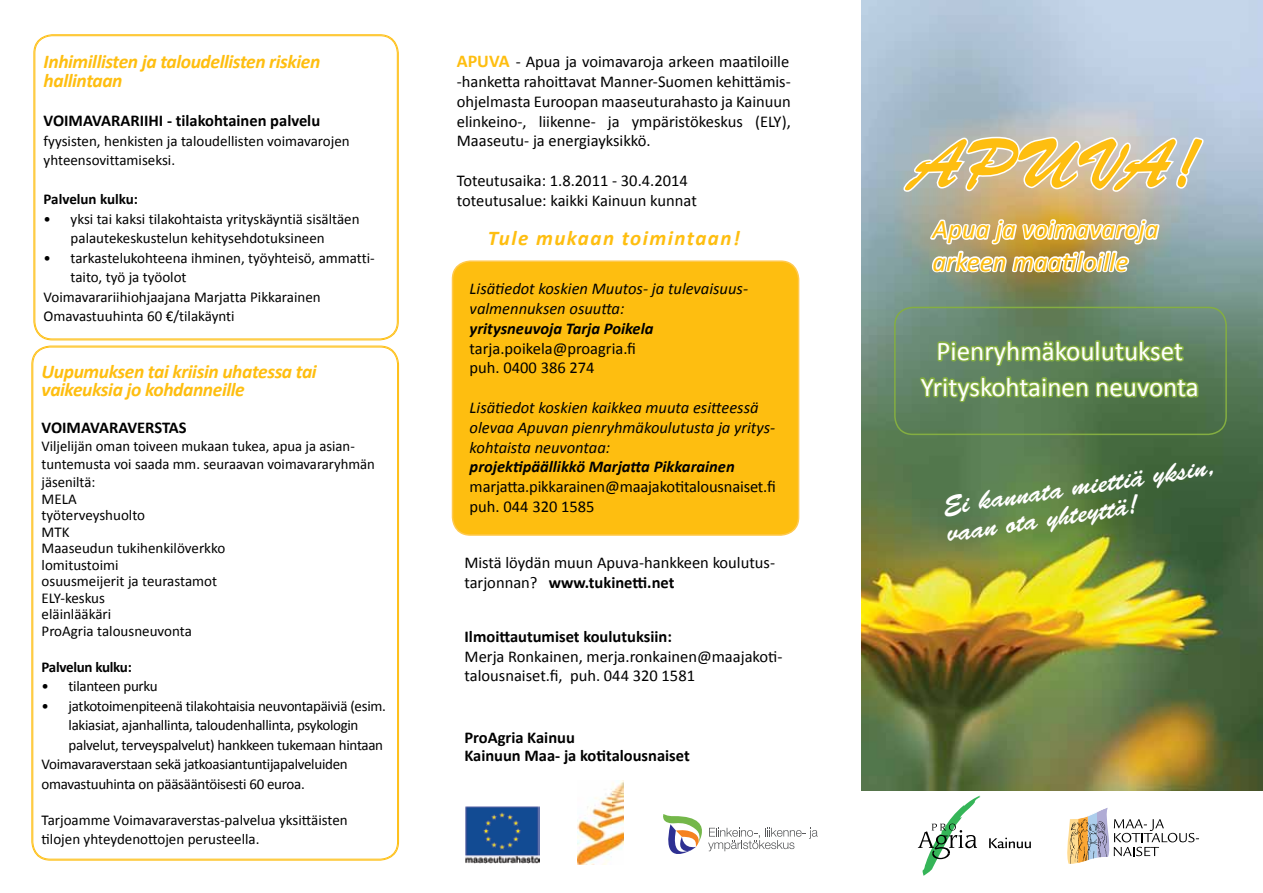
<style>
.page{position:relative;width:1263px;height:893px;background:#fff}
.page>*{position:absolute;margin:0;border:0;box-sizing:border-box;transform-origin:0 0}
.t1{font:69px "Brush Script Std";color:#febe10}
.t2{font:27px/36px "Calibri";color:#fff;text-align:center}
.t3{font:27px/26.5px "Brush Script Std";color:#fff}
.t4{font:italic 27px/32.4px "Calibri";color:#febe10}
.t5{font:italic 700 21px "Calibri";letter-spacing:.07em;color:#febe10}
.t6{font:italic 700 19.5px/19.5px "Calibri";letter-spacing:-.02em;color:#febe10}
.t7{font:16.5px/19.8px "Calibri";color:#000}
.t8{font:italic 16.5px/19.8px "Calibri";color:#000}
.t9{font:700 16.5px/18px "Calibri";color:#000}
.t10{font:italic 700 16.5px "Calibri";color:#000}
.t11{font:15px/16.5px "Calibri";color:#000}
.t12{font:15px "Calibri";letter-spacing:-.02em;color:#000}
.t13{font:700 15px "Calibri";color:#000}
.t14{font:700 15px "Calibri";letter-spacing:-.02em;color:#000}
.s1{font-weight:700;font-size:18px;color:#febe10}
.s2{font-weight:700}
</style>
<div class="page">
<img style="left:862px;top:0;width:401px;height:790px">
<img style="left:902px;top:135px;width:303px;height:167px">
<svg style="left:918px;top:795px;width:62px;height:81px"></svg>
<svg style="left:989px;top:837px;width:42px;height:11px"></svg>
<div style="left:452px;top:261px;width:347px;height:274px;background:#febe10;border-radius:18px"></div>
<div style="left:452px;top:260px;width:347px;height:276px;border:2px solid #ffc94e;border-radius:18px"></div>
<img style="left:578px;top:781px;width:45px;height:84px">
<div style="left:35px;top:35px;width:363px;height:304px;border:1px solid #febe10;border-radius:17px"></div>
<img style="left:465px;top:806px;width:74px;height:57px">
<svg style="left:663px;top:814px;width:155px;height:40px"></svg>
<svg style="left:486px;top:260px;width:257px;height:3px"></svg>
<svg style="left:918px;top:330px;width:282px;height:87px;background:#668b53"></svg>
<div style="left:894px;top:307px;width:333px;height:128px;border:2px solid #84ae41;border-radius:18px"></div>
<svg style="left:1067px;top:808px;width:132px;height:56px"></svg>
<h3 class="t6" style="left:44px;top:52px;width:278px">Inhimillisten ja taloudellisten riskien hallintaan</h3>
<p class="t9" style="left:44px;top:112px;width:278px">VOIMAVARARIIHI - tilakohtainen palvelu</p>
<p class="t11" style="left:44px;top:131px;width:308px;line-height:19.5px">fyysisten, henkisten ja taloudellisten voimavarojen yhteensovittamiseksi.</p>
<p class="t13" style="left:44px;top:190px;width:96px">Palvelun kulku:</p>
<p class="t11" style="left:44px;top:209px;width:317px;line-height:19.5px;text-align:center">• yksi tai kaksi tilakohtaista yrityskäyntiä sisältäen palautekeskustelun kehitysehdotuksineen</p>
<p class="t11" style="left:44px;top:250px;width:333px">• tarkastelukohteena ihminen, työyhteisö, ammatti-</p>
<p class="t11" style="left:71px;top:269px;width:118px">taito, työ ja työolot</p>
<p class="t11" style="left:44px;top:289px;width:279px">Voimavarariihiohjaajana Marjatta Pikkarainen</p>
<p class="t11" style="left:44px;top:308px;width:193px">Omavastuuhinta 60 €/tilakäynti</p>
<h3 class="t6" style="left:42px;top:362px;width:277px;line-height:18px">Uupumuksen tai kriisin uhatessa tai vaikeuksia jo kohdanneille</h3>
<p class="t9" style="left:42px;top:419px;width:147px">VOIMAVARAVERSTAS</p>
<p class="t11" style="left:42px;top:437px;width:335px;line-height:18px">Viljelijän oman toiveen mukaan tukea, apua ja asian&shy;tuntemusta voi saada mm. seuraavan voimavararyhmän jäseniltä:</p>
<p class="t11" style="left:42px;top:490px;width:185px">MELA<br>työterveyshuolto<br>MTK<br>Maaseudun tukihenkilöverkko lomitustoimi<br>osuusmeijerit ja teurastamot<br>ELY-keskus<br>eläinlääkäri<br>ProAgria talousneuvonta</p>
<p class="t14" style="left:42px;top:657px;width:92px">Palvelun kulku:</p>
<p class="t12" style="left:42px;top:677px;width:118px">• tilanteen purku</p>
<p class="t12" style="left:42px;top:696px;width:346px">• jatkotoimenpiteenä tilakohtaisia neuvontapäiviä (esim.</p>
<p class="t12" style="left:69px;top:716px;width:291px">lakiasiat, ajanhallinta, taloudenhallinta, psykologin</p>
<p class="t12" style="left:69px;top:735px;width:316px">palvelut, terveyspalvelut) hankkeen tukemaan hintaan</p>
<p class="t12" style="left:42px;top:755px;width:308px">Voimavaraverstaan sekä jatkoasiantuntijapalveluiden</p>
<p class="t12" style="left:42px;top:774px;width:265px">omavastuuhinta on pääsääntöisesti 60 euroa.</p>
<p class="t11" style="left:42px;top:810px;width:308px;line-height:19.5px">Tarjoamme Voimavaraverstas-palvelua yksittäisten tilojen yhteydenottojen perusteella.</p>
<p class="t7" style="left:457px;top:52px;width:335px;text-align:justify"><span class="s1">APUVA</span> - Apua ja voimavaroja arkeen maatiloille -hanketta rahoittavat Manner-Suomen kehittämis&shy;ohjelmasta Euroopan maaseuturahasto ja Kainuun elinkeino-, liikenne- ja ympäristökeskus (ELY), Maaseutu- ja energiayksikkö.</p>
<p class="t7" style="left:457px;top:171px;width:242px">Toteutusaika: 1.8.2011 - 30.4.2014 toteutusalue: kaikki Kainuun kunnat</p>
<h3 class="t5" style="left:488px;top:225px;width:254px">Tule mukaan toimintaan!</h3>
<p class="t8" style="left:470px;top:278px;width:280px">Lisätiedot koskien Muutos- ja tulevaisuus&shy;valmennuksen osuutta:</p>
<p class="t10" style="left:470px;top:318px;width:185px">yritysneuvoja Tarja Poikela</p>
<p class="t7" style="left:470px;top:338px;width:168px">tarja.poikela@proagria.fi puh. 0400 386 274</p>
<p class="t8" style="left:470px;top:397px;width:307px">Lisätiedot koskien kaikkea muuta esitteessä olevaa Apuvan pienryhmäkoulutusta ja yritys&shy;kohtaista neuvontaa:</p>
<p class="t10" style="left:470px;top:456px;width:267px">projektipäällikkö Marjatta Pikkarainen</p>
<p class="t7" style="left:470px;top:477px;width:308px">marjatta.pikkarainen@maajakotitalousnaiset.fi puh. 044 320 1585</p>
<p class="t7" style="left:464px;top:553px;width:312px">Mistä löydän muun Apuva-hankkeen koulutus&shy;tarjonnan? <span class="s2">www.tukinetti.net</span></p>
<p class="t9" style="left:465px;top:627px;width:209px">Ilmoittautumiset koulutuksiin:</p>
<p class="t7" style="left:465px;top:646px;width:319px">Merja Ronkainen, merja.ronkainen@maajakoti&shy;talousnaiset.fi, puh. 044 320 1581</p>
<p class="t9" style="left:464px;top:729px;width:227px">ProAgria Kainuu<br>Kainuun Maa- ja kotitalousnaiset</p>
<h1 class="t1" style="left:910px;top:126px;width:291px">APUVA!</h1>
<h2 class="t4" style="left:932px;top:212px;width:228px">Apua ja voimavaroja arkeen maatiloille</h2>
<h2 class="t2" style="left:921px;top:333px;width:279px">Pienryhmäkoulutukset<br>Yrityskohtainen neuvonta</h2>
<h2 class="t3" style="left:941px;top:495px;width:277px;rotate:-9deg">Ei kannata miettiä yksin, vaan ota yhteyttä!</h2>
</div>
